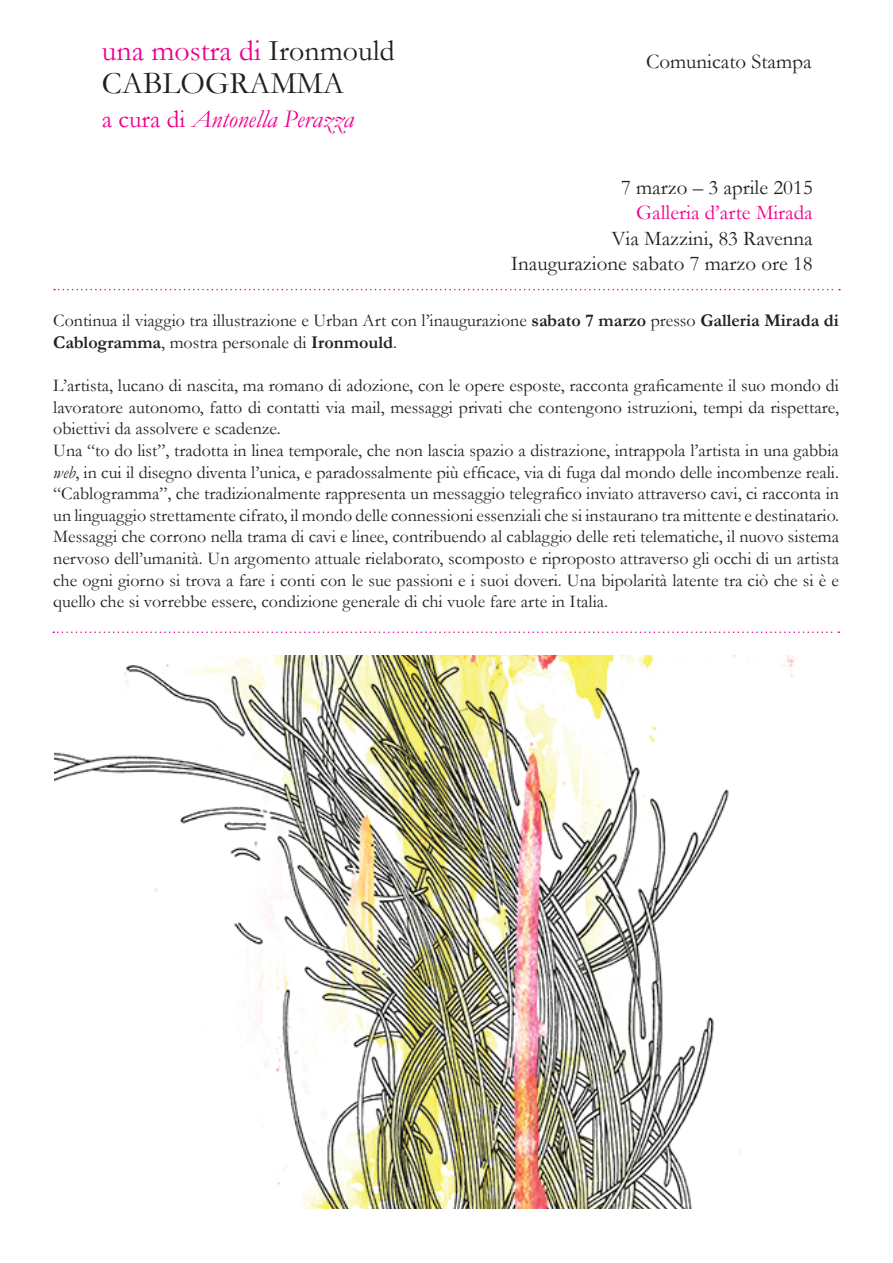
<style>
.page{position:relative;width:893px;height:1263px;background:#fff}
.page>*{position:absolute;margin:0;border:0;box-sizing:border-box;transform-origin:0 0}
.t1{font:31.5px "Garamond";color:#231f20}
.t2{font:30px "Garamond";color:#ed028c}
.t3{font:italic 25.5px "Garamond";color:#ed028c}
.t4{font:21px/25.2px "Garamond";color:#231f20;text-align:right}
.t5{font:21px "Garamond";color:#ed028c}
.t6{font:18px/21.6px "Garamond";color:#231f20}
.s1{color:#231f20}
.s2{font-style:normal}
.s3{font-weight:700}
.s4{font-style:italic}
</style>
<div class="page">
<svg style="left:54px;top:289px;width:786px;height:1px"></svg>
<img style="left:54px;top:656px;width:744px;height:553px">
<svg style="left:53px;top:631px;width:786px;height:2px"></svg>
<h2 class="t2" style="left:102px;top:33px;width:295px">una mostra di <span class="s1">Ironmould</span></h2>
<h1 class="t1" style="left:102px;top:64px;width:244px">CABLOGRAMMA</h1>
<h3 class="t3" style="left:102px;top:104px;width:254px"><span class="s2">a cura di</span> Antonella Perazza</h3>
<p class="t4" style="left:646px;top:48px;width:167px">Comunicato Stampa</p>
<p class="t4" style="left:621px;top:175px;width:193px">7 marzo – 3 aprile 2015</p>
<p class="t5" style="left:636px;top:200px;width:178px">Galleria d’arte Mirada</p>
<p class="t4" style="left:511px;top:225px;width:304px">Via Mazzini, 83 Ravenna<br>Inaugurazione sabato 7 marzo ore 18</p>
<p class="t6" style="left:53px;top:310px;width:787px">Continua il viaggio tra illustrazione e Urban Art con l’inaugurazione <span class="s3">sabato 7 marzo</span> presso <span class="s3">Galleria Mirada di<br>Cablogramma</span>, mostra personale di <span class="s3">Ironmould</span>.</p>
<p class="t6" style="left:53px;top:375px;width:787px">L’artista, lucano di nascita, ma romano di adozione, con le opere esposte, racconta graficamente il suo mondo di lavoratore autonomo, fatto di contatti via mail, messaggi privati che contengono istruzioni, tempi da rispettare, obiettivi da assolvere e scadenze.<br>Una “to do list”, tradotta in linea temporale, che non lascia spazio a distrazione, intrappola l’artista in una gabbia <span class="s4">web</span>, in cui il disegno diventa l’unica, e paradossalmente più efficace, via di fuga dal mondo delle incombenze reali. “Cablogramma”, che tradizionalmente rappresenta un messaggio telegrafico inviato attraverso cavi, ci racconta in un linguaggio strettamente cifrato, il mondo delle connessioni essenziali che si instaurano tra mittente e destinatario.<br>Messaggi che corrono nella trama di cavi e linee, contribuendo al cablaggio delle reti telematiche, il nuovo sistema nervoso dell’umanità. Un argomento attuale rielaborato, scomposto e riproposto attraverso gli occhi di un artista che ogni giorno si trova a fare i conti con le sue passioni e i suoi doveri. Una bipolarità latente tra ciò che si è e quello che si vorrebbe essere, condizione generale di chi vuole fare arte in Italia.</p>
</div>
